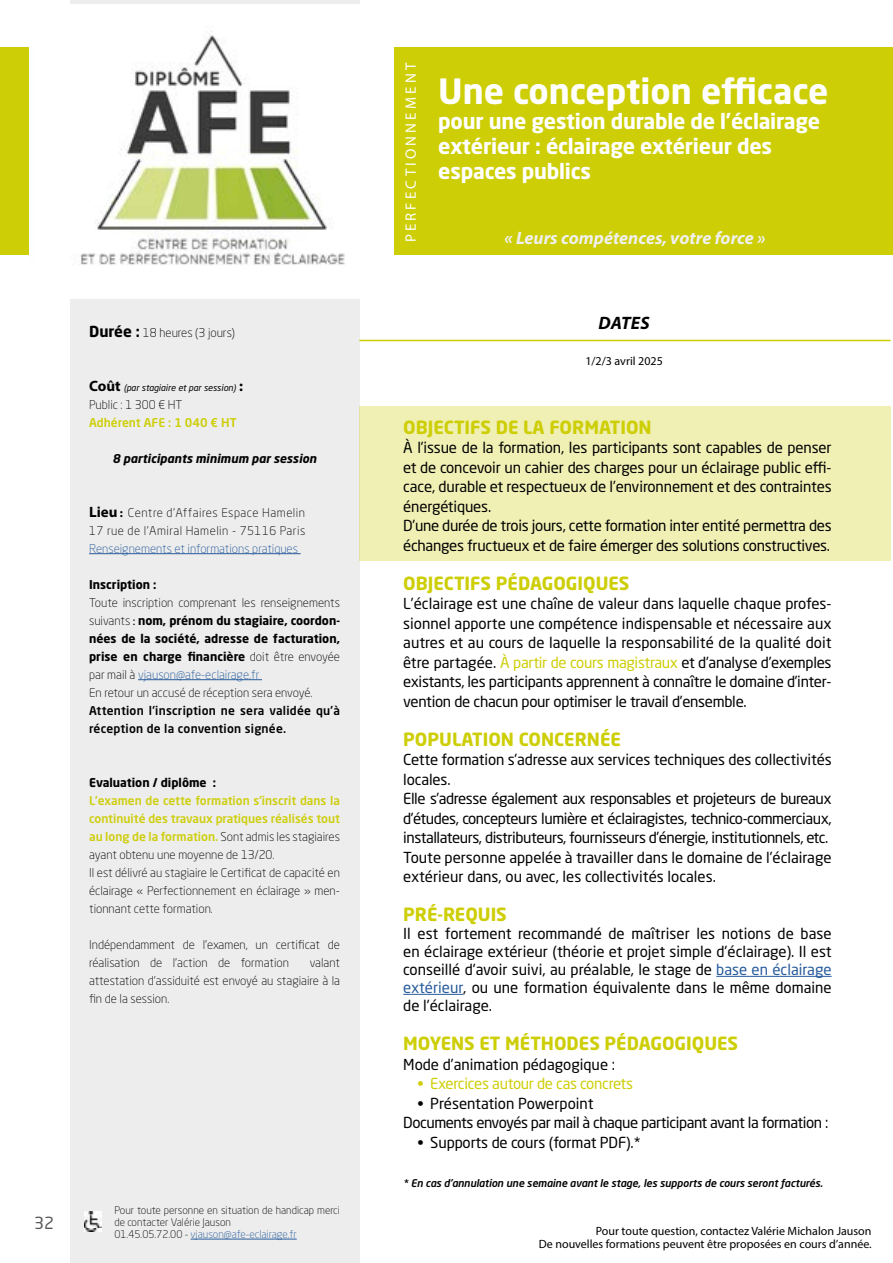
<style>
.page{position:relative;width:893px;height:1263px;background:#fff}
.page>*{position:absolute;margin:0;border:0;box-sizing:border-box;transform-origin:0 0}
.t1{font:700 34.5px "Neo Sans W1 G";color:#fff}
.t2{font:700 21px/25.2px "Neo Sans W1 G";letter-spacing:-.01em;color:#fff}
.t3{font:700 18px "Neo Sans W1 G";color:#cdce05}
.t4{font:italic 700 18px "Myriad Pro";color:#f0f0f0}
.t5{font:italic 700 18px "Myriad Pro";letter-spacing:.01em;color:#000}
.t6{font:16.5px "Neo Sans W1 G";color:#575756}
.t7{font:15px/19.5px "Neo Sans W1 G";letter-spacing:-.02em;color:#020203}
.t8{font:15px "Neo Sans W1 G";letter-spacing:-.02em;color:#cece09}
.t9{font:15px "Neo Sans W1 G";color:#020203}
.t10{font:15px "Myriad Pro";letter-spacing:.21em;color:#fff}
.t11{font:300 12px/18px "Neo Sans W1 G";color:#020203}
.t12{font:12px/12.9px "Myriad Pro";color:#000;text-align:right}
.t13{font:500 12px/18px "Neo Sans W1 G";letter-spacing:.02em;color:#020203}
.t14{font:300 12px/18px "Neo Sans W1 G";letter-spacing:.04em;color:#020203}
.t15{font:300 12px "Neo Sans W1 G";color:#275b9b}
.t16{font:700 12px "Neo Sans W1 G";color:#020203}
.t17{font:italic 700 12px "Neo Sans W1 G";color:#020203}
.t18{font:500 12px "Neo Sans W1 G";color:#cece08}
.t19{font:12px "Myriad Pro";color:#020203}
.t20{font:300 10.5px/12px "Neo Sans W1 G";color:#020203}
.t21{font:italic 500 10.5px "Neo Sans W1 G";letter-spacing:-.01em;color:#020203}
.t22{font:italic 9px "Neo Sans W1 G";color:#020203}
.s1{font-weight:700;font-size:15px}
.s2{font-family:"Myriad Pro";font-weight:700;font-style:normal;font-size:15px}
.s3{font-family:"Myriad Pro";font-weight:700;font-size:15px}
.s4{font-family:"Myriad Pro";font-weight:700}
.s5{font-family:"Myriad Pro";font-weight:400}
.s6{font-weight:700}
.s7{color:#275b9b}
.s8{font-weight:500;color:#cece0d}
.s9{color:#cece09}
</style>
<div class="page">
<div style="left:70px;top:0;width:289px;height:1263px;background:#ededed"></div>
<div style="left:0;top:47px;width:893px;height:208px;background:#cdce05"></div>
<hr style="left:89px;top:553px;width:212px;height:1px;background:#275b9b">
<hr style="left:138px;top:679px;width:124px;height:1px;background:#275b9b">
<div style="left:29px;top:45px;width:40px;height:221px;background:#fefefe"></div>
<img style="left:69px;top:4px;width:325px;height:294px">
<div style="left:359px;top:406px;width:532px;height:154px;background:#f0f0b4"></div>
<hr style="left:716px;top:976px;width:116px;height:1px;background:#275b9b">
<hr style="left:403px;top:994px;width:60px;height:1px;background:#275b9b">
<hr style="left:191px;top:1239px;width:106px;height:1px;background:#275b9b">
<img style="left:85px;top:1211px;width:17px;height:20px">
<hr style="left:359px;top:340px;width:531px;height:1px;background:#cdce05">
<p class="t11" style="left:89px;top:323px;width:147px"><span class="s1">Durée :</span> 18 heures (3 jours)</p>
<p class="t22" style="left:89px;top:382px;width:155px"><span class="s2">Coût</span> (par stagiaire et par session) <span class="s2">:</span></p>
<p class="t11" style="left:89px;top:395px;width:95px">Public : 1 300 € HT</p>
<p class="t18" style="left:89px;top:415px;width:149px">Adhérent AFE : 1 040 € HT</p>
<p class="t17" style="left:113px;top:451px;width:205px">8 participants minimum par session</p>
<p class="t14" style="left:89px;top:503px;width:218px"><span class="s3">Lieu</span> <span class="s4">:</span> Centre d'Affaires Espace Hamelin<br>17 rue de l'Amiral Hamelin - 75116 Paris</p>
<p class="t15" style="left:89px;top:541px;width:210px">Renseignements et informations pratiques</p>
<p class="t16" style="left:89px;top:577px;width:69px">Inscription :</p>
<p class="t11" style="left:89px;top:593px;width:252px">Toute inscription comprenant les renseignements suivants <span class="s5">:</span> <span class="s6">nom, prénom du stagiaire, coordon&shy;nées de la société, adresse de facturation, prise en charge financière</span> doit être envoyée par mail à <span class="s7">vjauson@afe-eclairage.fr<br></span>En retour un accusé de réception sera envoyé.</p>
<p class="t13" style="left:89px;top:701px;width:252px">Attention l’inscription ne sera validée qu’à réception de la convention signée.</p>
<p class="t16" style="left:89px;top:775px;width:129px">Evaluation / diplôme :</p>
<p class="t11" style="left:89px;top:791px;width:252px"><span class="s8">L’examen de cette formation s’inscrit dans la continuité des travaux pratiques réalisés tout au long de la formation.</span> Sont admis les stagiaires ayant obtenu une moyenne de 13/20.<br>Il est délivré au stagiaire le Certificat de capacité en éclairage « Perfectionnement en éclairage » men&shy;tionnant cette formation.</p>
<p class="t11" style="left:89px;top:935px;width:252px">Indépendamment de l’examen, un certificat de réalisation de l’action de formation</p>
<p class="t11" style="left:89px;top:953px;width:252px;text-align:justify;text-indent:221px">valant attestation d’assiduité est envoyé au stagiaire à la fin de la session.</p>
<p class="t6" style="left:34px;top:1213px;width:21px">32</p>
<p class="t20" style="left:114px;top:1204px;width:227px">Pour toute personne en situation de handicap merci de contacter Valérie Jauson<br>01.45.05.72.00 - <span class="s7">vjauson@afe-eclairage.fr</span></p>
<p class="t10" style="left:401px;top:242px;width:181px;rotate:-90deg">PERFECTIONNEMENT</p>
<h1 class="t1" style="left:438px;top:69px;width:392px">Une conception efficace</h1>
<h2 class="t2" style="left:438px;top:108px;width:383px">pour une gestion durable de l’éclairage extérieur : éclairage extérieur des espaces publics</h2>
<p class="t4" style="left:504px;top:226px;width:263px">« Leurs compétences, votre force »</p>
<p class="t5" style="left:598px;top:311px;width:53px">DATES</p>
<p class="t19" style="left:585px;top:354px;width:79px">1/2/3 avril 2025</p>
<p class="t3" style="left:403px;top:415px;width:250px">OBJECTIFS DE LA FORMATION</p>
<p class="t7" style="left:403px;top:438px;width:430px">À l’issue de la formation, les participants sont capables de penser et de concevoir un cahier des charges pour un éclairage public effi&shy;cace, durable et respectueux de l’environnement et des contraintes énergétiques.<br>D’une durée de trois jours, cette formation inter entité permettra des échanges fructueux et de faire émerger des solutions constructives.</p>
<p class="t3" style="left:403px;top:571px;width:228px">OBJECTIFS PÉDAGOGIQUES</p>
<p class="t7" style="left:403px;top:594px;width:430px;text-align:justify">L’éclairage est une chaîne de valeur dans laquelle chaque profes&shy;sionnel apporte une compétence indispensable et nécessaire aux autres et au cours de laquelle la responsabilité de la qualité doit être partagée. <span class="s9">À partir de cours magistraux</span> et d’analyse d’exemples existants, les participants apprennent à connaître le domaine d’inter&shy;vention de chacun pour optimiser le travail d’ensemble.</p>
<p class="t3" style="left:403px;top:727px;width:219px">POPULATION CONCERNÉE</p>
<p class="t7" style="left:403px;top:750px;width:430px">Cette formation s’adresse aux services techniques des collectivités locales.<br>Elle s’adresse également aux responsables et projeteurs de bureaux d’études, concepteurs lumière et éclairagistes, technico-commerciaux, installateurs, distributeurs, fournisseurs d’énergie, institutionnels, etc.<br>Toute personne appelée à travailler dans le domaine de l’éclairage extérieur dans, ou avec, les collectivités locales.</p>
<p class="t3" style="left:403px;top:903px;width:105px">PRÉ-REQUIS</p>
<p class="t7" style="left:403px;top:924px;width:430px;line-height:18px;text-align:justify">Il est fortement recommandé de maîtriser les notions de base en éclairage extérieur (théorie et projet simple d'éclairage). Il est conseillé d'avoir suivi, au préalable, le stage de <span class="s7">base en éclairage extérieur</span>, ou une formation équivalente dans le même domaine de l'éclairage.</p>
<p class="t3" style="left:403px;top:1032px;width:336px">MOYENS ET MÉTHODES PÉDAGOGIQUES</p>
<p class="t9" style="left:403px;top:1055px;width:213px">Mode d’animation pédagogique :</p>
<p class="t8" style="left:417px;top:1074px;width:217px">• Exercices autour de cas concrets</p>
<p class="t7" style="left:403px;top:1093px;width:427px;text-indent:14px">• Présentation Powerpoint<br>Documents envoyés par mail à chaque participant avant la formation :</p>
<p class="t7" style="left:417px;top:1132px;width:225px">• Supports de cours (format PDF).*</p>
<p class="t21" style="left:403px;top:1176px;width:421px">* En cas d'annulation une semaine avant le stage, les supports de cours seront facturés.</p>
<p class="t12" style="left:539px;top:1225px;width:334px">Pour toute question, contactez Valérie Michalon Jauson<br>De nouvelles formations peuvent être proposées en cours d’année.</p>
</div>
